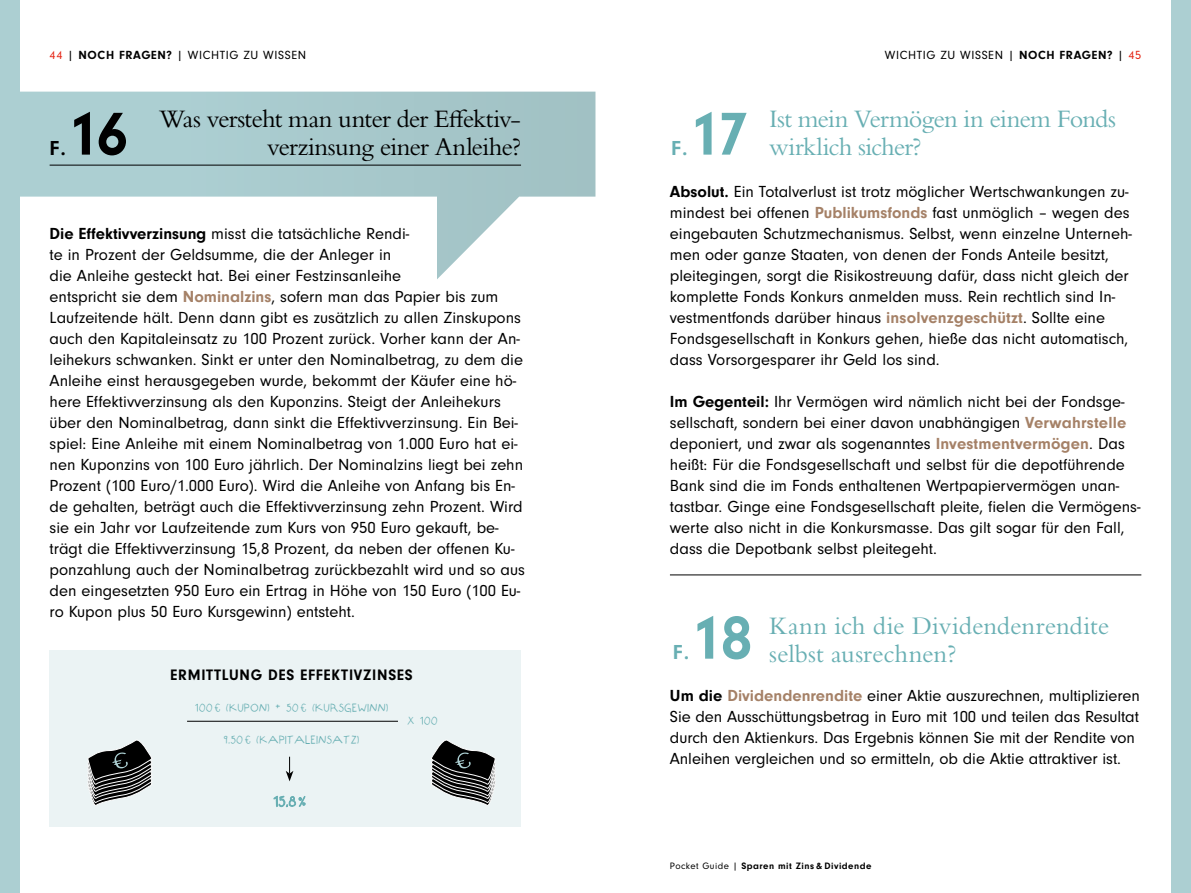
<style>
.page{position:relative;width:1191px;height:893px;background:#fff}
.page>*{position:absolute;margin:0;border:0;box-sizing:border-box;transform-origin:0 0}
.t1{font:700 63px "Neuzeit Grotesk T";color:#68afb3}
.t2{font:700 63px "Neuzeit Grotesk T";color:#000}
.t3{font:26.25px "Bembo Std";letter-spacing:-.03em;color:#000}
.t4{font:26.25px "Bembo Std";letter-spacing:-.01em;color:#68afb3}
.t5{font:26.25px "Bembo Std";letter-spacing:-.03em;color:#68afb3}
.t6{font:700 21px "Neuzeit Grotesk T";color:#68afb3}
.t7{font:700 21px "Neuzeit Grotesk T";color:#000}
.t8{font:16.62px/21px "Neuzeit Grotesk T";color:#000}
.t9{font:700 15.75px "Neuzeit Grotesk T";letter-spacing:.05em;color:#000;scale:.96 1}
.t10{font:12.25px "Neuzeit Grotesk T";letter-spacing:.05em;color:#000}
.t11{font:12.25px "Composition";color:#68afb3;scale:.96 1}
.t12{font:700 9.62px "Neuzeit Grotesk T";letter-spacing:.05em;color:#000}
.s1{color:#e42313}
.s2{font-weight:700}
.s3{font-weight:700;color:#a58167}
.s4{font-size:15.75px}
.s5{font-weight:400}
</style>
<div class="page">
<div style="left:1171px;top:0;width:20px;height:893px;background:#accfd2"></div>
<div style="left:0;top:0;width:20px;height:893px;background:#accfd2"></div>
<svg style="left:20px;top:92px;width:575px;height:187px"></svg>
<hr style="left:50px;top:165px;width:471px;height:1px;background:#000">
<hr style="left:670px;top:575px;width:471px;height:1px;background:#000">
<div style="left:50px;top:651px;width:471px;height:176px;background:#ebf3f4"></div>
<svg style="left:273px;top:795px;width:33px;height:13px"></svg>
<hr style="left:187px;top:721px;width:211px;height:1px;background:#000">
<svg style="left:286px;top:757px;width:7px;height:24px"></svg>
<svg style="left:88px;top:740px;width:64px;height:65px"></svg>
<svg style="left:431px;top:740px;width:64px;height:66px"></svg>
<p class="t10" style="left:50px;top:48px;width:258px"><span class="s1">44</span> | <span class="s2">NOCH FRAGEN?</span> | WICHTIG ZU WISSEN</p>
<p class="t10" style="left:885px;top:48px;width:258px">WICHTIG ZU WISSEN | <span class="s2">NOCH FRAGEN?</span> | <span class="s1">45</span></p>
<p class="t7" style="left:50px;top:136px;width:18px">F.</p>
<h1 class="t2" style="left:67px;top:99px;width:63px">16</h1>
<h2 class="t3" style="left:159px;top:103px;width:363px">Was versteht man unter der Effektiv-</h2>
<h2 class="t3" style="left:267px;top:131px;width:255px">verzinsung einer Anleihe?</h2>
<p class="t8" style="left:50px;top:223px;width:477px"><span class="s2">Die Effektivverzinsung</span> misst die tatsächliche Rendi-<br>te in Prozent der Geldsumme, die der Anleger in<br>die Anleihe gesteckt hat. Bei einer Festzinsanleihe<br>entspricht sie dem <span class="s3">Nominalzins</span>, sofern man das Papier bis zum Laufzeitende hält. Denn dann gibt es zusätzlich zu allen Zinskupons auch den Kapitaleinsatz zu 100 Prozent zurück. Vorher kann der An&shy;leihekurs schwanken. Sinkt er unter den Nominalbetrag, zu dem die Anleihe einst herausgegeben wurde, bekommt der Käufer eine hö&shy;here Effektivverzinsung als den Kuponzins. Steigt der Anleihekurs über den Nominalbetrag, dann sinkt die Effektivverzinsung. Ein Bei&shy;spiel: Eine Anleihe mit einem Nominalbetrag von 1.000 Euro hat ei&shy;nen Kuponzins von 100 Euro jährlich. Der Nominalzins liegt bei zehn Prozent (100 Euro/1.000 Euro). Wird die Anleihe von Anfang bis En&shy;de gehalten, beträgt auch die Effektivverzinsung zehn Prozent. Wird sie ein Jahr vor Laufzeitende zum Kurs von 950 Euro gekauft, be&shy;trägt die Effektivverzinsung 15,8 Prozent, da neben der offenen Ku&shy;ponzahlung auch der Nominalbetrag zurückbezahlt wird und so aus den eingesetzten 950 Euro ein Ertrag in Höhe von 150 Euro (100 Eu&shy;ro Kupon plus 50 Euro Kursgewinn) entsteht.</p>
<p class="t9" style="left:170px;top:666px;width:254px">ERMITTLUNG DES EFFEKTIVZINSES</p>
<p class="t11" style="left:195px;top:701px;width:203px">100€ (KUPON) <span class="s4">+</span> 50€ (KURSGEWINN)</p>
<p class="t11" style="left:224px;top:733px;width:143px">9,50€ (KAPITALEINSATZ)</p>
<p class="t11" style="left:407px;top:713px;width:33px">X 100</p>
<p class="t6" style="left:671px;top:136px;width:18px">F.</p>
<h1 class="t1" style="left:688px;top:99px;width:62px">17</h1>
<h2 class="t5" style="left:769px;top:103px;width:348px">Ist mein Vermögen in einem Fonds</h2>
<h2 class="t5" style="left:769px;top:131px;width:154px">wirklich sicher?</h2>
<p class="t8" style="left:670px;top:181px;width:463px"><span class="s2">Absolut.</span> Ein Totalverlust ist trotz möglicher Wertschwankungen zu&shy;mindest bei offenen <span class="s3">Publikumsfonds</span> fast unmöglich – wegen des eingebauten Schutzmechanismus. Selbst, wenn einzelne Unterneh&shy;men oder ganze Staaten, von denen der Fonds Anteile besitzt, pleitegingen, sorgt die Risikostreuung dafür, dass nicht gleich der komplette Fonds Konkurs anmelden muss. Rein rechtlich sind In&shy;vestmentfonds darüber hinaus <span class="s3">insolvenzgeschützt</span>. Sollte eine Fondsgesellschaft in Konkurs gehen, hieße das nicht automatisch, dass Vorsorgesparer ihr Geld los sind.</p>
<p class="t8" style="left:670px;top:391px;width:472px"><span class="s2">Im Gegenteil:</span> Ihr Vermögen wird nämlich nicht bei der Fondsge&shy;sellschaft, sondern bei einer davon unabhängigen <span class="s3">Verwahrstelle </span>deponiert, und zwar als sogenanntes <span class="s3">Investmentvermögen</span>. Das heißt: Für die Fondsgesellschaft und selbst für die depotführende Bank sind die im Fonds enthaltenen Wertpapiervermögen unan&shy;tastbar. Ginge eine Fondsgesellschaft pleite, fielen die Vermögens&shy;werte also nicht in die Konkursmasse. Das gilt sogar für den Fall, dass die Depotbank selbst pleitegeht.</p>
<p class="t6" style="left:673px;top:640px;width:18px">F.</p>
<h1 class="t1" style="left:690px;top:603px;width:63px">18</h1>
<h2 class="t4" style="left:769px;top:610px;width:342px">Kann ich die Dividendenrendite</h2>
<h2 class="t4" style="left:769px;top:638px;width:189px">selbst ausrechnen?</h2>
<p class="t8" style="left:670px;top:685px;width:471px"><span class="s2">Um die</span> <span class="s3">Dividendenrendite</span> einer Aktie auszurechnen, multiplizieren Sie den Ausschüttungsbetrag in Euro mit 100 und teilen das Resultat durch den Aktienkurs. Das Ergebnis können Sie mit der Rendite von Anleihen vergleichen und so ermitteln, ob die Aktie attraktiver ist.</p>
<p class="t12" style="left:670px;top:860px;width:203px"><span class="s5">Pocket Guide |</span> Sparen mit Zins &amp; Dividende</p>
</div>
